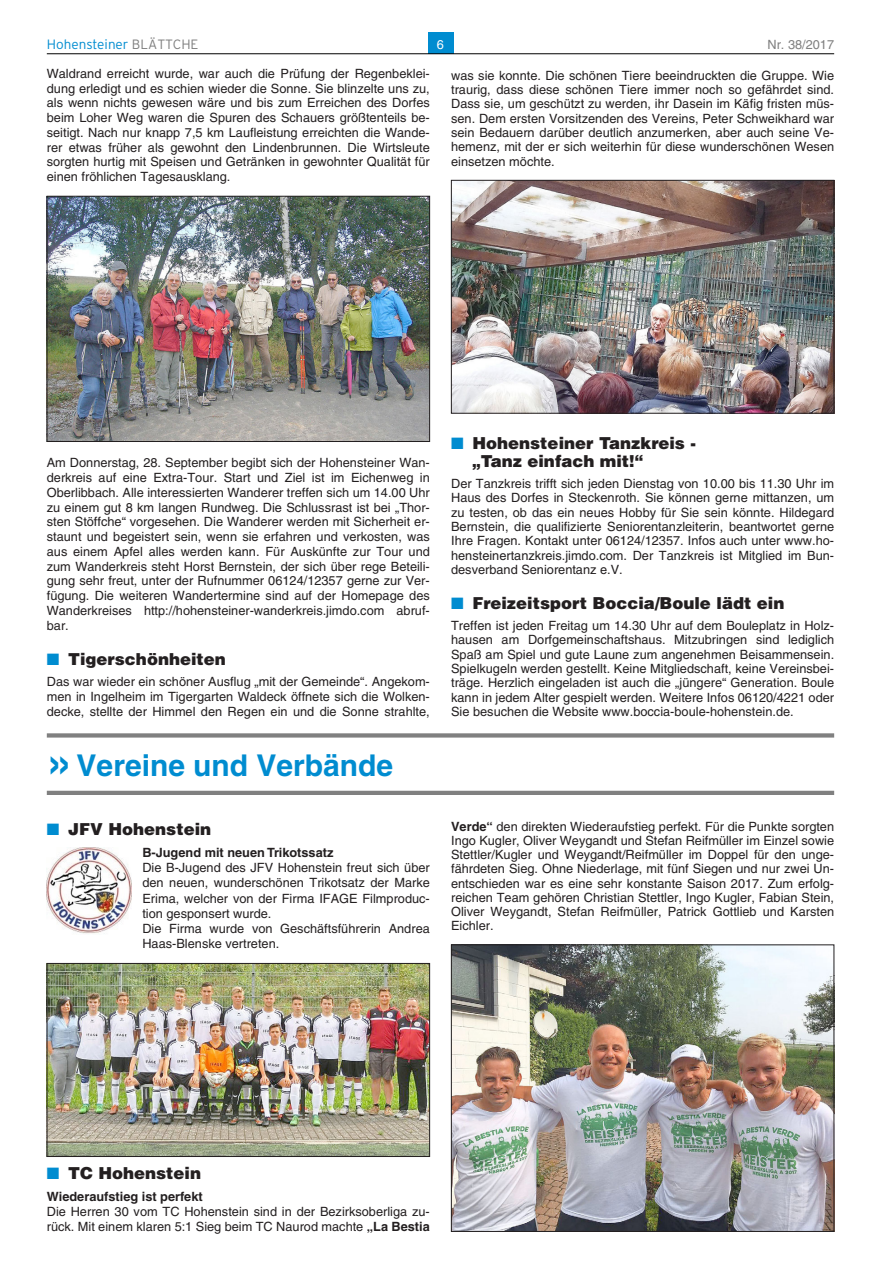
<style>
.page{position:relative;width:881px;height:1263px;background:#fff}
.page>*{position:absolute;margin:0;border:0;box-sizing:border-box;transform-origin:0 0}
.t1{font:700 30px "Helvetica LT";color:#008cd0}
.t2{font:900 16.5px/18.1px "Helvetica LT";color:#231f20}
.t3{font:300 13.5px "Interstate";color:#008cd0}
.t4{font:12.75px/14.7px "Helvetica LT";color:#231f20;text-align:justify}
.t5{font:700 12.75px "Helvetica LT";color:#231f20}
.t6{font:12.75px "Helvetica LT";color:#808080}
.t7{font:12.75px "Helvetica LT";color:#fff}
.s1{color:#808080}
.s2{color:#008cd0}
.s3{font-size:45px}
.s4{font-weight:700}
</style>
<div class="page">
<div style="left:427px;top:32px;width:26px;height:22px;background:#008cd0"></div>
<hr style="left:47px;top:54px;width:786px;height:1px;background:#000">
<img style="left:453px;top:182px;width:378px;height:229px">
<div style="left:451px;top:180px;width:382px;height:233px;border:1px solid #231f20"></div>
<img style="left:49px;top:198px;width:378px;height:242px">
<div style="left:47px;top:196px;width:382px;height:246px;border:1px solid #231f20"></div>
<img style="left:47px;top:847px;width:85px;height:87px">
<img style="left:49px;top:965px;width:378px;height:190px">
<div style="left:47px;top:963px;width:382px;height:194px;border:1px solid #231f20"></div>
<svg style="left:47px;top:733px;width:786px;height:4px;background:#8a8a8a"></svg>
<hr style="left:47px;top:791px;width:786px;height:4px;background:#808080">
<img style="left:453px;top:947px;width:378px;height:283px">
<div style="left:451px;top:945px;width:382px;height:287px;border:1px solid #231f20"></div>
<p class="t3" style="left:47px;top:36px;width:153px">Hohensteiner <span class="s1">BlättcHe</span></p>
<p class="t7" style="left:437px;top:40px;width:9px">6</p>
<p class="t6" style="left:767px;top:40px;width:68px">Nr. 38/2017</p>
<p class="t4" style="left:451px;top:69px;width:384px">was sie konnte. Die schönen Tiere beeindruckten die Gruppe. Wie traurig, dass diese schönen Tiere immer noch so gefährdet sind.<br>Dass sie, um geschützt zu werden, ihr Dasein im Käfig fristen müs&shy;sen. Dem ersten Vorsitzenden des Vereins, Peter Schweikhard war sein Bedauern darüber deutlich anzumerken, aber auch seine Ve&shy;hemenz, mit der er sich weiterhin für diese wunderschönen Wesen einsetzen möchte.</p>
<p class="t4" style="left:47px;top:67px;width:384px">Waldrand erreicht wurde, war auch die Prüfung der Regenbeklei&shy;dung erledigt und es schien wieder die Sonne. Sie blinzelte uns zu, als wenn nichts gewesen wäre und bis zum Erreichen des Dorfes beim Loher Weg waren die Spuren des Schauers größtenteils be&shy;seitigt. Nach nur knapp 7,5 km Laufleistung erreichten die Wande&shy;rer etwas früher als gewohnt den Lindenbrunnen. Die Wirtsleute sorgten hurtig mit Speisen und Getränken in gewohnter Qualität für einen fröhlichen Tagesausklang.</p>
<p class="t4" style="left:47px;top:457px;width:384px">Am Donnerstag, 28. September begibt sich der Hohensteiner Wan&shy;derkreis auf eine Extra-Tour. Start und Ziel ist im Eichenweg in Oberlibbach. Alle interessierten Wanderer treffen sich um 14.00 Uhr zu einem gut 8 km langen Rundweg. Die Schlussrast ist bei „Thor&shy;sten Stöffche“ vorgesehen. Die Wanderer werden mit Sicherheit er&shy;staunt und begeistert sein, wenn sie erfahren und verkosten, was aus einem Apfel alles werden kann. Für Auskünfte zur Tour und zum Wanderkreis steht Horst Bernstein, der sich über rege Beteili&shy;gung sehr freut, unter der Rufnummer 06124/12357 gerne zur Ver&shy;fügung. Die weiteren Wandertermine sind auf der Homepage des Wanderkreises http://hohensteiner-wanderkreis.jimdo.com abruf&shy;bar.</p>
<p class="t2" style="left:47px;top:650px;width:180px"><span class="s2">■</span> Tigerschönheiten</p>
<p class="t4" style="left:47px;top:676px;width:384px">Das war wieder ein schöner Ausflug „mit der Gemeinde“. Angekom&shy;men in Ingelheim im Tigergarten Waldeck öffnete sich die Wolken&shy;decke, stellte der Himmel den Regen ein und die Sonne strahlte,</p>
<h1 class="t1" style="left:47px;top:748px;width:348px"><span class="s3">»</span> Vereine und Verbände</h1>
<p class="t2" style="left:47px;top:821px;width:166px"><span class="s2">■</span> JFV Hohenstein</p>
<p class="t5" style="left:142px;top:845px;width:192px">B-Jugend mit neuen trikotssatz</p>
<p class="t4" style="left:142px;top:861px;width:289px;line-height:15.1px;text-align:left">Die B-Jugend des JFV Hohenstein freut sich über den neuen, wunderschönen Trikotsatz der Marke Erima, welcher von der Firma IFAGE Filmproduc&shy;tion gesponsert wurde.<br>Die Firma wurde von Geschäftsführerin Andrea Haas-Blenske vertreten.</p>
<p class="t2" style="left:472px;top:434px;width:225px;text-indent:-21px"><span class="s2">■</span> Hohensteiner Tanzkreis - „Tanz einfach mit!“</p>
<p class="t4" style="left:451px;top:478px;width:384px">Der Tanzkreis trifft sich jeden Dienstag von 10.00 bis 11.30 Uhr im Haus des Dorfes in Steckenroth. Sie können gerne mittanzen, um zu testen, ob das ein neues Hobby für Sie sein könnte. Hildegard Bernstein, die qualifizierte Seniorentanzleiterin, beantwortet gerne Ihre Fragen. Kontakt unter 06124/12357. Infos auch unter www.ho&shy;hensteinertanzkreis.jimdo.com. Der Tanzkreis ist Mitglied im Bun&shy;desverband Seniorentanz e.V.</p>
<p class="t2" style="left:451px;top:594px;width:334px"><span class="s2">■</span> Freizeitsport Boccia/Boule lädt ein</p>
<p class="t4" style="left:451px;top:620px;width:384px">Treffen ist jeden Freitag um 14.30 Uhr auf dem Bouleplatz in Holz&shy;hausen am Dorfgemeinschaftshaus. Mitzubringen sind lediglich Spaß am Spiel und gute Laune zum angenehmen Beisammensein.<br>Spielkugeln werden gestellt. Keine Mitgliedschaft, keine Vereinsbei&shy;träge. Herzlich eingeladen ist auch die „jüngere“ Generation. Boule kann in jedem Alter gespielt werden. Weitere Infos 06120/4221 oder Sie besuchen die Website www.boccia-boule-hohenstein.de.</p>
<p class="t4" style="left:451px;top:820px;width:384px;line-height:14.2px"><span class="s4">Verde“</span> den direkten Wiederaufstieg perfekt. Für die Punkte sorgten Ingo Kugler, Oliver Weygandt und Stefan Reifmüller im Einzel sowie Stettler/Kugler und Weygandt/Reifmüller im Doppel für den unge&shy;fährdeten Sieg. Ohne Niederlage, mit fünf Siegen und nur zwei Un&shy;entschieden war es eine sehr konstante Saison 2017. Zum erfolg&shy;reichen Team gehören Christian Stettler, Ingo Kugler, Fabian Stein, Oliver Weygandt, Stefan Reifmüller, Patrick Gottlieb und Karsten Eichler.</p>
<p class="t2" style="left:47px;top:1164px;width:156px"><span class="s2">■</span> TC Hohenstein</p>
<p class="t5" style="left:47px;top:1189px;width:157px">Wiederaufstieg ist perfekt</p>
<p class="t4" style="left:47px;top:1205px;width:384px;line-height:15.1px">Die Herren 30 vom TC Hohenstein sind in der Bezirksoberliga zu&shy;rück. Mit einem klaren 5:1 Sieg beim TC Naurod machte <span class="s4">„la Bestia</span></p>
</div>
